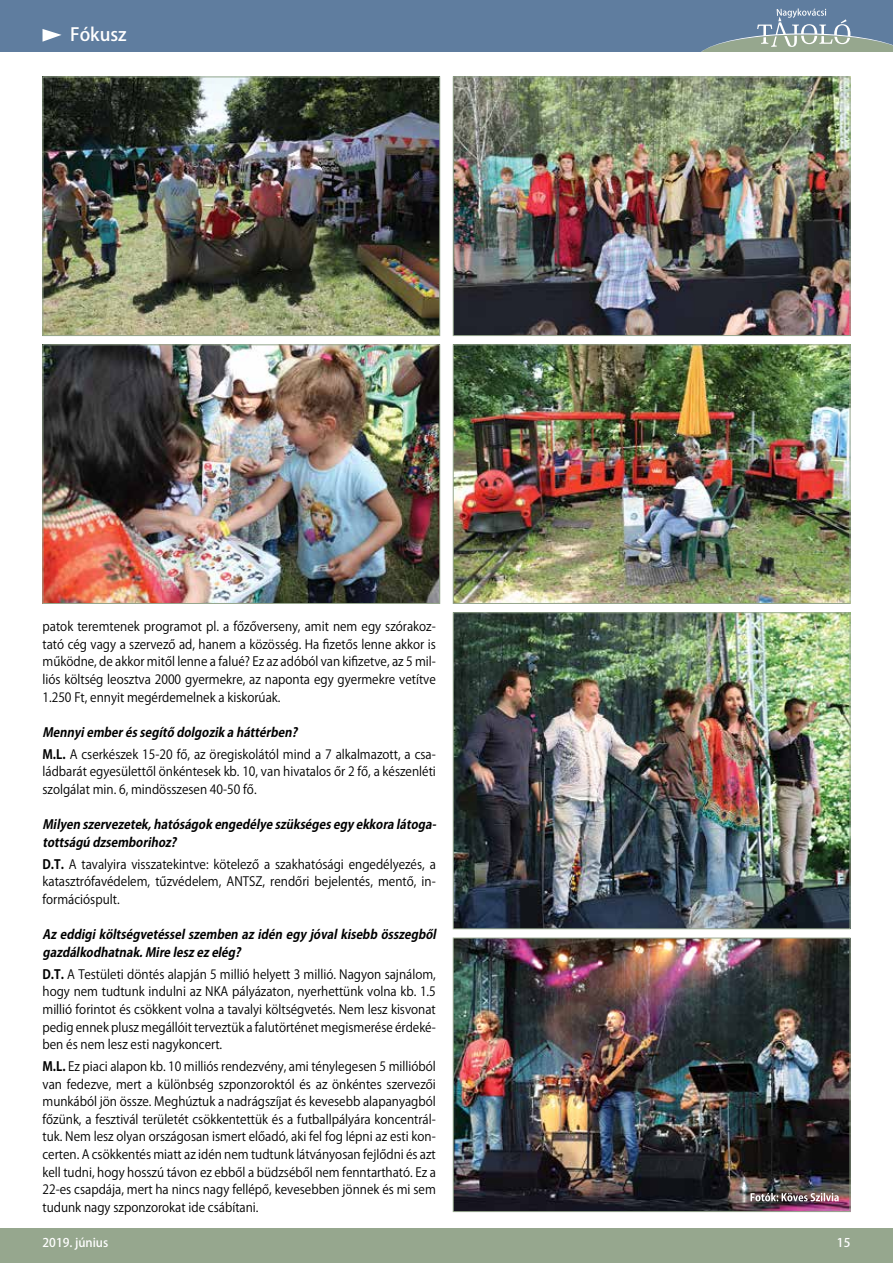
<style>
.page{position:relative;width:893px;height:1263px;background:#fff}
.page>*{position:absolute;margin:0;border:0;box-sizing:border-box;transform-origin:0 0}
.t1{font:500 18px "Koz Go Pr 6 N";color:#fff}
.t2{font:12.75px/17.5px "Koz Go Pr 6 N";color:#000;text-align:justify;scale:.94 1}
.t3{font:italic 700 12.75px/17.5px "Koz Go Pr 6 N";color:#000;scale:.94 1}
.t4{font:500 12px "Koz Go Pr 6 N";color:#fff}
.s1{font-weight:700;font-style:italic}
.s2{font-weight:700}
</style>
<div class="page">
<div style="left:0;top:1229px;width:893px;height:34px;background:#96a78e"></div>
<div style="left:0;top:0;width:893px;height:51px;background:#5f7d9f"></div>
<svg style="left:43px;top:29px;width:19px;height:13px"></svg>
<svg style="left:702px;top:9px;width:191px;height:42px"></svg>
<img style="left:455px;top:79px;width:393px;height:255px">
<div style="left:453px;top:77px;width:397px;height:259px;border:1px solid #96a78e"></div>
<img style="left:45px;top:346px;width:393px;height:256px">
<div style="left:43px;top:344px;width:397px;height:260px;border:1px solid #96a78e"></div>
<img style="left:455px;top:940px;width:393px;height:270px">
<div style="left:453px;top:938px;width:397px;height:274px;border:1px solid #96a78e"></div>
<img style="left:45px;top:79px;width:393px;height:255px">
<div style="left:43px;top:77px;width:397px;height:259px;border:1px solid #96a78e"></div>
<img style="left:455px;top:346px;width:393px;height:256px">
<div style="left:453px;top:344px;width:397px;height:260px;border:1px solid #96a78e"></div>
<svg style="left:750px;top:1193px;width:89px;height:8px"></svg>
<img style="left:455px;top:614px;width:393px;height:313px">
<div style="left:453px;top:612px;width:397px;height:317px;border:1px solid #96a78e"></div>
<h1 class="t1" style="left:70px;top:25px;width:58px">Fókusz</h1>
<p class="t2" style="left:43px;top:618px;width:420px">patok teremtenek programot pl. a főzőverseny, amit nem egy szórakoz&shy;tató cég vagy a szervező ad, hanem a közösség. Ha fizetős lenne akkor is működne, de akkor mitől lenne a falué? Ez az adóból van kifizetve, az 5 mil&shy;liós költség leosztva 2000 gyermekre, az naponta egy gyermekre vetítve 1.250 Ft, ennyit megérdemelnek a kiskorúak.</p>
<p class="t2" style="left:43px;top:721px;width:420px;line-height:21.9px"><span class="s1">Mennyiemberéssegítődolgozikaháttérben?<br></span><span class="s2">M.L.</span> A cserkészek 15-20 fő, az öregiskolától mind a 7 alkalmazott, a csa-</p>
<p class="t2" style="left:43px;top:763px;width:420px">ládbarát egyesülettől önkéntesek kb. 10, van hivatalos őr 2 fő, a készenléti szolgálat min. 6, mindösszesen 40-50 fő.</p>
<p class="t3" style="left:43px;top:816px;width:424px">Milyenszervezetek,hatóságokengedélyeszükségesegyekkoralátoga&shy;tottságúdzsemborihoz?</p>
<p class="t2" style="left:43px;top:855px;width:420px"><span class="s2">D.T.</span> A tavalyira visszatekintve: kötelező a szakhatósági engedélyezés, a katasztrófavédelem, tűzvédelem, ANTSZ, rendőri bejelentés, mentő, in&shy;formációspult.</p>
<p class="t3" style="left:43px;top:926px;width:424px">Azeddigiköltségvetésselszembenazidénegyjóvalkisebbösszegből gazdálkodhatnak.Mireleszezelég?</p>
<p class="t2" style="left:43px;top:965px;width:420px"><span class="s2">D.T.</span> A Testületi döntés alapján 5 millió helyett 3 millió. Nagyon sajnálom, hogy nem tudtunk indulni az NKA pályázaton, nyerhettünk volna kb. 1.5 millió forintot és csökkent volna a tavalyi költségvetés. Nem lesz kisvonat pedig ennek plusz megállóit terveztük a falutörténet megismerése érdeké&shy;ben és nem lesz esti nagykoncert.</p>
<p class="t2" style="left:43px;top:1058px;width:420px"><span class="s2">M.L.</span> Ez piaci alapon kb. 10 milliós rendezvény, ami ténylegesen 5 millióból van fedezve, mert a különbség szponzoroktól és az önkéntes szervezői munkából jön össze. Meghúztuk a nadrágszíjat és kevesebb alapanyagból főzünk, a fesztivál területét csökkentettük és a futballpályára koncentrál&shy;tuk. Nem lesz olyan országosan ismert előadó, aki fel fog lépni az esti kon&shy;certen. A csökkentés miatt az idén nem tudtunk látványosan fejlődni és azt kell tudni, hogy hosszú távon ez ebből a büdzséből nem fenntartható. Ez a 22-es csapdája, mert ha nincs nagy fellépő, kevesebben jönnek és mi sem tudunk nagy szponzorokat ide csábítani.</p>
<p class="t4" style="left:43px;top:1236px;width:67px">2019. június</p>
<p class="t4" style="left:837px;top:1236px;width:15px">15</p>
</div>
